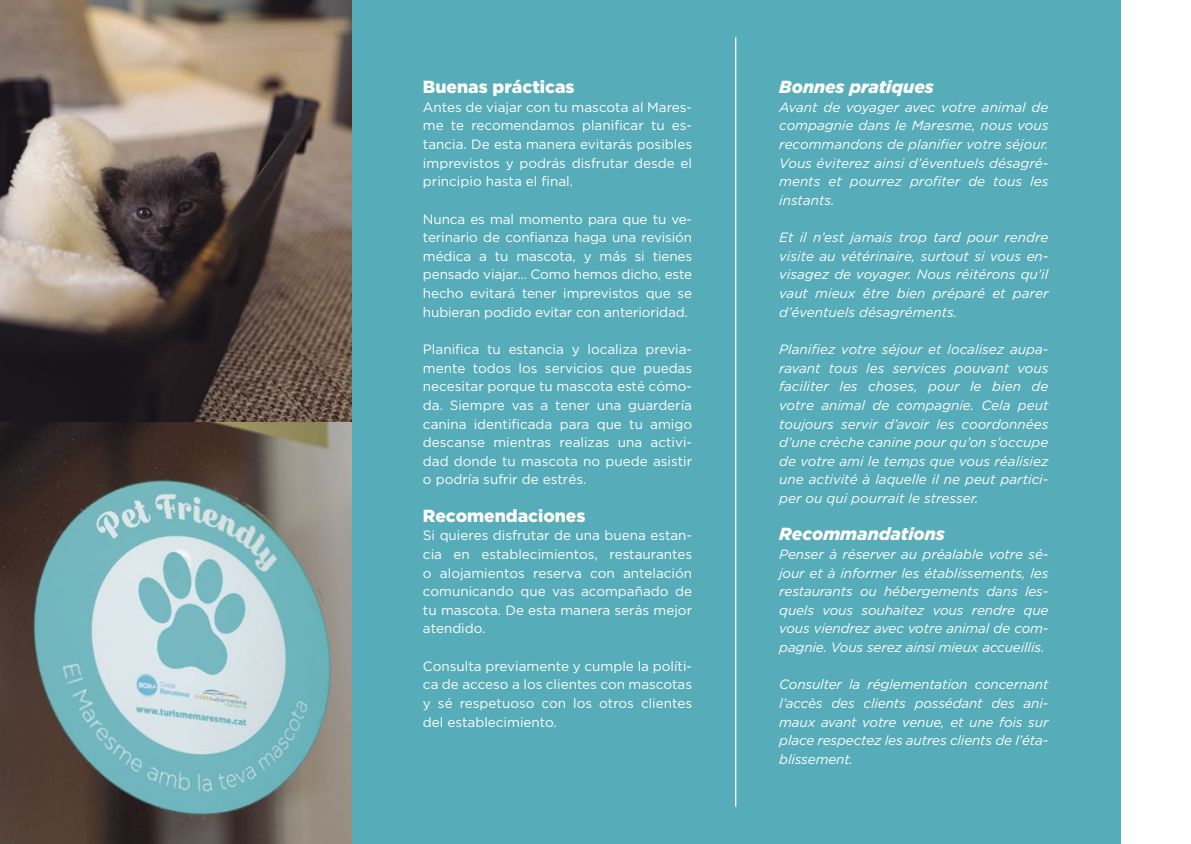
<style>
.page{position:relative;width:1191px;height:844px;background:#fff}
.page>*{position:absolute;margin:0;border:0;box-sizing:border-box;transform-origin:0 0}
.t1{font:900 17.5px "Gotham";color:#fff}
.t2{font:italic 900 17.5px "Gotham";color:#fff}
.t3{font:italic 13.47px/18.6px "Gotham Pro";color:#fff;text-align:justify}
.t4{font:13.47px/18.6px "Gotham Pro";color:#fff;text-align:justify}
</style>
<div class="page">
<div style="left:351px;top:0;width:769px;height:843px;background:#56acb8"></div>
<hr style="left:735px;top:37px;width:1px;height:769px;background:#fff">
<img style="left:0;top:0;width:351px;height:843px">
<p class="t1" style="left:423px;top:77px;width:153px">Buenas prácticas</p>
<p class="t4" style="left:423px;top:98px;width:271px">Antes de viajar con tu mascota al Mares&shy;me te recomendamos planificar tu es&shy;tancia. De esta manera evitarás posibles imprevistos y podrás disfrutar desde el principio hasta el final.</p>
<p class="t4" style="left:423px;top:209px;width:271px">Nunca es mal momento para que tu ve&shy;terinario de confianza haga una revisión médica a tu mascota, y más si tienes pensado viajar... Como hemos dicho, este hecho evitará tener imprevistos que se hubieran podido evitar con anterioridad.</p>
<p class="t4" style="left:423px;top:340px;width:271px">Planifica tu estancia y localiza previa&shy;mente todos los servicios que puedas necesitar porque tu mascota esté cómo&shy;da. Siempre vas a tener una guardería canina identificada para que tu amigo descanse mientras realizas una activi&shy;dad donde tu mascota no puede asistir o podría sufrir de estrés.</p>
<p class="t1" style="left:423px;top:505px;width:164px">Recomendaciones</p>
<p class="t4" style="left:423px;top:526px;width:271px">Si quieres disfrutar de una buena estan&shy;cia en establecimientos, restaurantes o alojamientos reserva con antelación comunicando que vas acompañado de tu mascota. De esta manera serás mejor atendido.</p>
<p class="t4" style="left:423px;top:656px;width:271px">Consulta previamente y cumple la políti&shy;ca de acceso a los clientes con mascotas y sé respetuoso con los otros clientes del establecimiento.</p>
<p class="t2" style="left:779px;top:77px;width:156px">Bonnes pratiques</p>
<p class="t3" style="left:779px;top:98px;width:271px">Avant de voyager avec votre animal de compagnie dans le Maresme, nous vous recommandons de planifier votre séjour.<br>Vous éviterez ainsi d’éventuels désagré&shy;ments et pourrez profiter de tous les instants.</p>
<p class="t3" style="left:779px;top:228px;width:271px">Et il n’est jamais trop tard pour rendre visite au vétérinaire, surtout si vous en&shy;visagez de voyager. Nous réitérons qu’il vaut mieux être bien préparé et parer d’éventuels désagréments.</p>
<p class="t3" style="left:779px;top:340px;width:271px">Planifiez votre séjour et localisez aupa&shy;ravant tous les services pouvant vous faciliter les choses, pour le bien de votre animal de compagnie. Cela peut toujours servir d’avoir les coordonnées d’une crèche canine pour qu’on s’occupe de votre ami le temps que vous réalisiez une activité à laquelle il ne peut partici&shy;per ou qui pourrait le stresser.</p>
<p class="t2" style="left:779px;top:524px;width:167px">Recommandations</p>
<p class="t3" style="left:779px;top:544px;width:271px">Penser à réserver au préalable votre sé&shy;jour et à informer les établissements, les restaurants ou hébergements dans les&shy;quels vous souhaitez vous rendre que vous viendrez avec votre animal de com&shy;pagnie. Vous serez ainsi mieux accueillis.</p>
<p class="t3" style="left:779px;top:675px;width:271px">Consulter la réglementation concernant l’accès des clients possédant des ani&shy;maux avant votre venue, et une fois sur place respectez les autres clients de l’éta&shy;blissement.</p>
</div>
